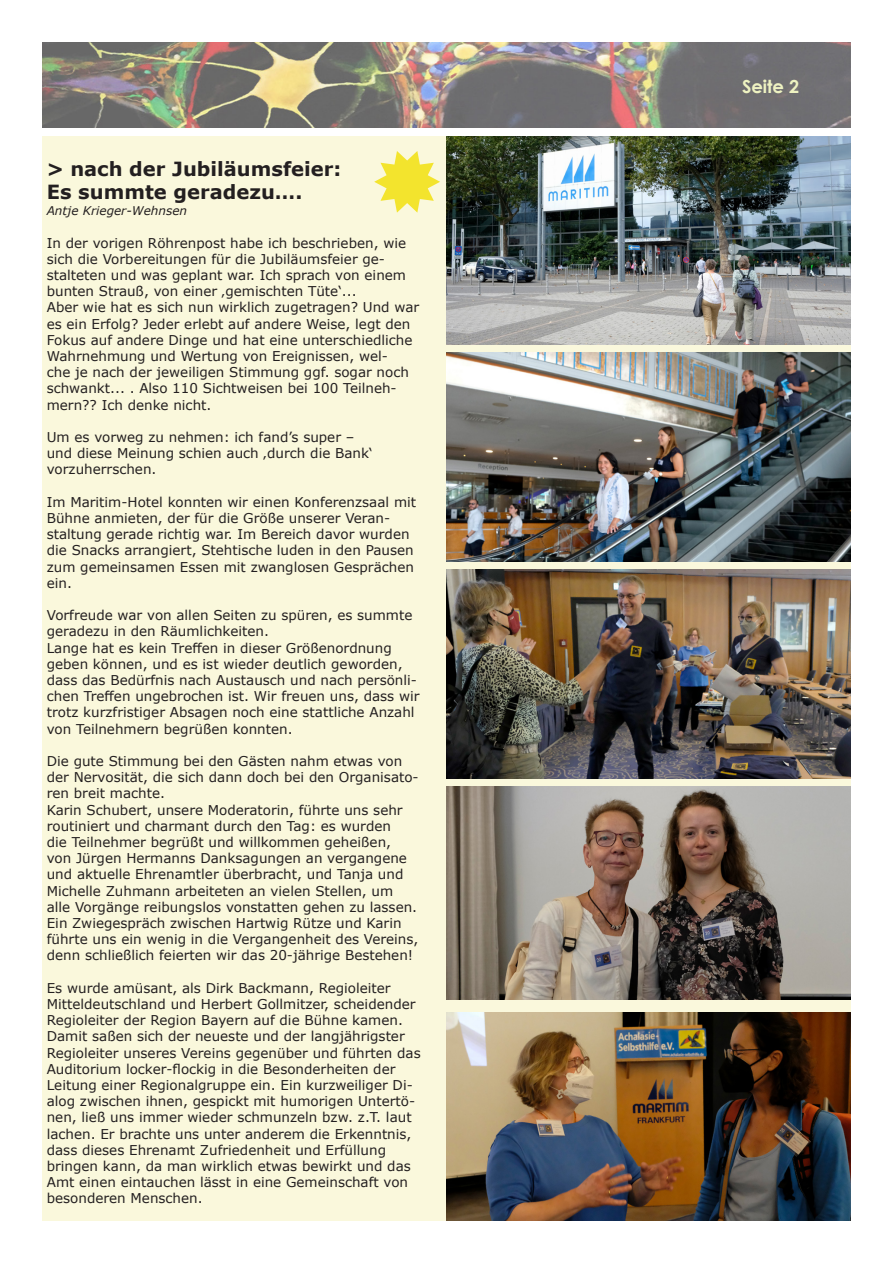
<style>
.page{position:relative;width:893px;height:1263px;background:#fff}
.page>*{position:absolute;margin:0;border:0;box-sizing:border-box;transform-origin:0 0}
.t1{font:700 19.5px/23.4px "Verdana";color:#231f20}
.t2{font:700 18px "Century Gothic";color:#eef2c1}
.t3{font:13.5px/16.2px "Verdana";color:#231f20}
.t4{font:italic 12px "Verdana";color:#231f20}
</style>
<div class="page">
<img style="left:43px;top:43px;width:807px;height:85px">
<div style="left:191px;top:136px;width:659px;height:1084px;background:#faf8dc"></div>
<div style="left:43px;top:136px;width:382px;height:1084px;background:#faf8dc"></div>
<img style="left:446px;top:136px;width:404px;height:208px">
<img style="left:446px;top:570px;width:404px;height:208px">
<img style="left:446px;top:353px;width:404px;height:208px">
<img style="left:446px;top:787px;width:404px;height:212px">
<img style="left:446px;top:1012px;width:404px;height:208px">
<svg style="left:374px;top:151px;width:66px;height:62px"></svg>
<h1 class="t1" style="left:47px;top:156px;width:296px">&gt; nach der Jubiläumsfeier:<br>Es summte geradezu….</h1>
<p class="t4" style="left:47px;top:203px;width:142px">Antje Krieger-Wehnsen</p>
<p class="t3" style="left:47px;top:234px;width:374px">In der vorigen Röhrenpost habe ich beschrieben, wie sich die Vorbereitungen für die Jubiläumsfeier ge&shy;stalteten und was geplant war. Ich sprach von einem bunten Strauß, von einer ‚gemischten Tüte‘...<br>Aber wie hat es sich nun wirklich zugetragen? Und war es ein Erfolg? Jeder erlebt auf andere Weise, legt den Fokus auf andere Dinge und hat eine unterschiedliche Wahrnehmung und Wertung von Ereignissen, wel-<br>che je nach der jeweiligen Stimmung ggf. sogar noch schwankt... . Also 110 Sichtweisen bei 100 Teilneh&shy;mern?? Ich denke nicht.</p>
<p class="t3" style="left:47px;top:429px;width:327px">Um es vorweg zu nehmen: ich fand’s super – und diese Meinung schien auch ‚durch die Bank‘ vorzuherrschen.</p>
<p class="t3" style="left:47px;top:494px;width:371px">Im Maritim-Hotel konnten wir einen Konferenzsaal mit Bühne anmieten, der für die Größe unserer Veran&shy;staltung gerade richtig war. Im Bereich davor wurden die Snacks arrangiert, Stehtische luden in den Pausen zum gemeinsamen Essen mit zwanglosen Gesprächen ein.</p>
<p class="t3" style="left:47px;top:607px;width:374px">Vorfreude war von allen Seiten zu spüren, es summte geradezu in den Räumlichkeiten.<br>Lange hat es kein Treffen in dieser Größenordnung geben können, und es ist wieder deutlich geworden, dass das Bedürfnis nach Austausch und nach persönli&shy;chen Treffen ungebrochen ist. Wir freuen uns, dass wir trotz kurzfristiger Absagen noch eine stattliche Anzahl von Teilnehmern begrüßen konnten.</p>
<p class="t3" style="left:47px;top:753px;width:373px">Die gute Stimmung bei den Gästen nahm etwas von der Nervosität, die sich dann doch bei den Organisato&shy;ren breit machte.<br>Karin Schubert, unsere Moderatorin, führte uns sehr routiniert und charmant durch den Tag: es wurden<br>die Teilnehmer begrüßt und willkommen geheißen, von Jürgen Hermanns Danksagungen an vergangene und aktuelle Ehrenamtler überbracht, und Tanja und Michelle Zuhmann arbeiteten an vielen Stellen, um alle Vorgänge reibungslos vonstatten gehen zu lassen.<br>Ein Zwiegespräch zwischen Hartwig Rütze und Karin führte uns ein wenig in die Vergangenheit des Vereins, denn schließlich feierten wir das 20-jährige Bestehen!</p>
<p class="t3" style="left:47px;top:980px;width:375px">Es wurde amüsant, als Dirk Backmann, Regioleiter Mitteldeutschland und Herbert Gollmitzer, scheidender Regioleiter der Region Bayern auf die Bühne kamen.<br>Damit saßen sich der neueste und der langjährigster Regioleiter unseres Vereins gegenüber und führten das Auditorium locker-flockig in die Besonderheiten der Leitung einer Regionalgruppe ein. Ein kurzweiliger Di&shy;alog zwischen ihnen, gespickt mit humorigen Untertö&shy;nen, ließ uns immer wieder schmunzeln bzw. z.T. laut lachen. Er brachte uns unter anderem die Erkenntnis, dass dieses Ehrenamt Zufriedenheit und Erfüllung bringen kann, da man wirklich etwas bewirkt und das Amt einen eintauchen lässt in eine Gemeinschaft von besonderen Menschen.</p>
<h2 class="t2" style="left:742px;top:73px;width:59px">Seite 2</h2>
</div>
